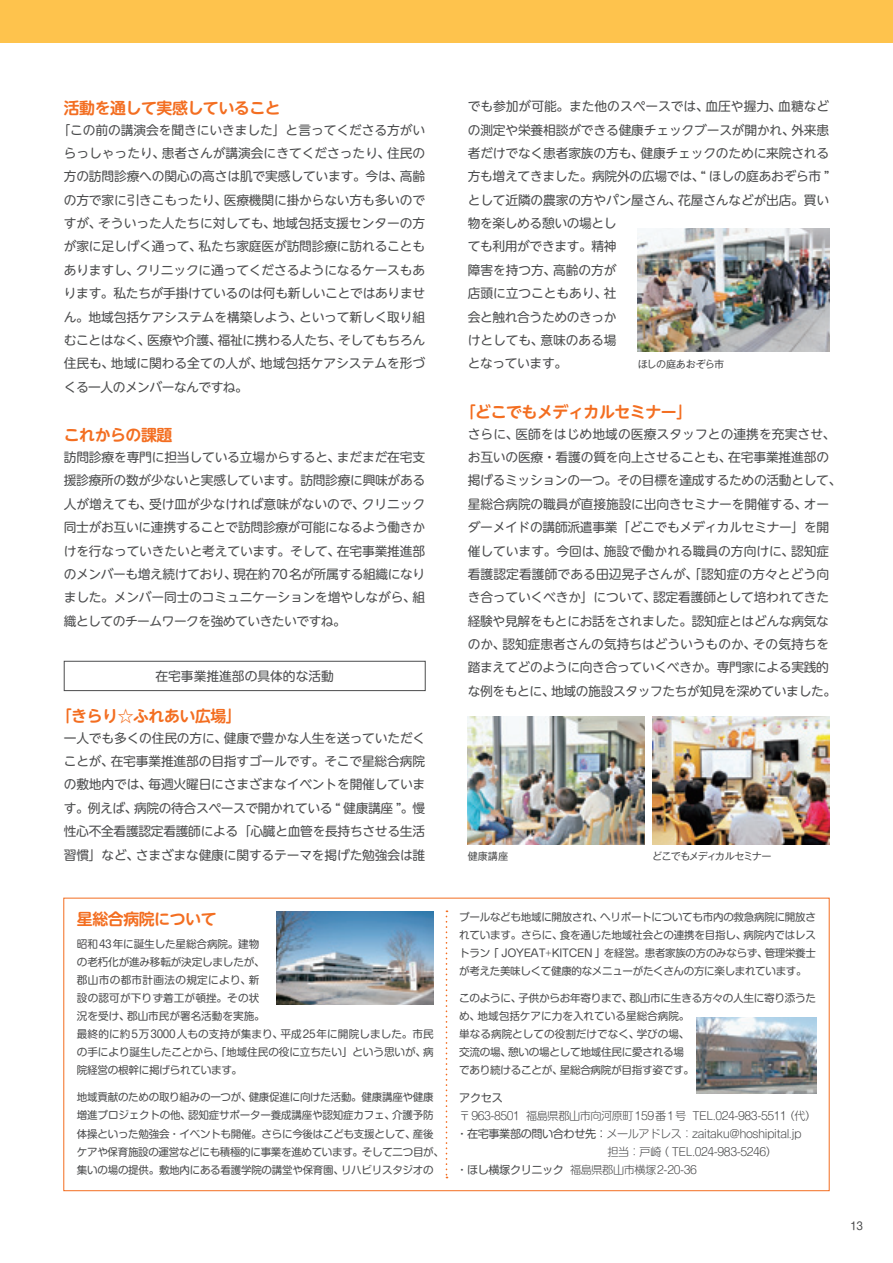
<style>
.page{position:relative;width:893px;height:1263px;background:#fff}
.page>*{position:absolute;margin:0;border:0;box-sizing:border-box;transform-origin:0 0}
.t1{font:700 15.9px "UD Shin M Go Pr 6 De";letter-spacing:-.03em;color:#f36e21}
.t2{font:12.75px/23.4px "UD Shin M Go Pr 6";letter-spacing:-.015em;color:#4b4c4d;text-align:justify}
.t3{font:12.75px "Shin M Go Pro";color:#4b4c4d}
.t4{font:300 11.1px/18px "Shin M Go Pro";letter-spacing:-.04em;color:#4b4c4d}
.t5{font:11.1px "Shin M Go Pro";color:#4b4c4d}
.t6{font:10.65px/18px "Shin M Go Pro";letter-spacing:-.025em;color:#4b4c4d}
.t7{font:10.65px "Shin M Go Pr 6";color:#4b4c4d}
.t8{font:10.05px "Gothic MB101 Pr 6";letter-spacing:-.055em;color:#4b4c4d}
.t9{font:10.05px "Gothic MB101 Pr 6";letter-spacing:-.095em;color:#4b4c4d}
.s1{font-size:7.5px}
.s2{font-weight:400}
</style>
<div class="page">
<div style="left:0;top:0;width:893px;height:43px;background:#fec34d"></div>
<img style="left:276px;top:911px;width:158px;height:94px">
<img style="left:468px;top:716px;width:176px;height:128px">
<img style="left:697px;top:1017px;width:119px;height:77px">
<img style="left:653px;top:716px;width:176px;height:128px">
<img style="left:638px;top:228px;width:191px;height:123px">
<svg style="left:446px;top:910px;width:1px;height:268px"></svg>
<div style="left:64px;top:661px;width:362px;height:30px;border:1px solid #4b4c4d"></div>
<p class="t1" style="left:64px;top:94px;width:219px">活動を通して実感していること</p>
<p class="t2" style="left:64px;top:117px;width:363px;text-indent:-6px">「この前の講演会を聞きにいきました」と言ってくださる方がいらっしゃったり、患者さんが講演会にきてくださったり、住民の方の訪問診療への関心の高さは肌で実感しています。今は、高齢の方で家に引きこもったり、医療機関に掛からない方も多いのですが、そういった人たちに対しても、地域包括支援センターの方が家に足しげく通って、私たち家庭医が訪問診療に訪れることもありますし、クリニックに通ってくださるようになるケースもあります。私たちが手掛けているのは何も新しいことではありません。地域包括ケアシステムを構築しよう、といって新しく取り組むことはなく、医療や介護、福祉に携わる人たち、そしてもちろん住民も、地域に関わる全ての人が、地域包括ケアシステムを形づくる一人のメンバーなんですね。</p>
<p class="t1" style="left:64px;top:422px;width:110px">これからの課題</p>
<p class="t2" style="left:64px;top:445px;width:363px">訪問診療を専門に担当している立場からすると、まだまだ在宅支援診療所の数が少ないと実感しています。訪問診療に興味がある人が増えても、受け皿が少なければ意味がないので、クリニック同士がお互いに連携することで訪問診療が可能になるよう働きかけを行なっていきたいと考えています。そして、在宅事業推進部のメンバーも増え続けており、現在約70名が所属する組織になりました。メンバー同士のコミュニケーションを増やしながら、組織としてのチームワークを強めていきたいですね。</p>
<p class="t3" style="left:155px;top:666px;width:180px">在宅事業推進部の具体的な活動</p>
<p class="t1" style="left:56px;top:702px;width:188px">「きらり☆ふれあい広場」</p>
<p class="t2" style="left:64px;top:725px;width:363px">一人でも多くの住民の方に、健康で豊かな人生を送っていただくことが、在宅事業推進部の目指すゴールです。そこで星総合病院の敷地内では、毎週火曜日にさまざまなイベントを開催しています。例えば、病院の待合スペースで開かれている “ 健康講座 ”。慢性心不全看護認定看護師による「心臓と血管を長持ちさせる生活習慣」など、さまざまな健康に関するテーマを掲げた勉強会は誰</p>
<p class="t1" style="left:77px;top:906px;width:141px">星総合病院について</p>
<p class="t6" style="left:77px;top:933px;width:358px">昭和43年に誕生した星総合病院。建物<br>の老朽化が進み移転が決定しましたが、<br>郡山市の都市計画法の規定により、新<br>設の認可が下りず着工が頓挫。その状<br>況を受け、郡山市民が署名活動を実施。<br>最終的に約5万3000人もの支持が集まり、平成25年に開院しました。市民の手により誕生したことから、「地域住民の役に立ちたい」という思いが、病院経営の根幹に掲げられています。</p>
<p class="t6" style="left:77px;top:1087px;width:368px">地域貢献のための取り組みの一つが、健康促進に向けた活動。健康講座や健康増進プロジェクトの他、認知症サポーター養成講座や認知症カフェ、介護予防体操といった勉強会・イベントも開催。さらに今後はこども支援として、産後ケアや保育施設の運営などにも積極的に事業を進めています。そして二つ目が、集いの場の提供。敷地内にある看護学院の講堂や保育園、リハビリスタジオの</p>
<p class="t2" style="left:468px;top:94px;width:363px;text-align:left">でも参加が可能。また他のスペースでは、血圧や握力、血糖などの測定や栄養相談ができる健康チェックブースが開かれ、外来患者だけでなく患者家族の方も、健康チェックのために来院される方も増えてきました。病院外の広場では、“ ほしの庭あおぞら市 ”として近隣の農家の方やパン屋さん、花屋さんなどが出店。買い物を楽しめる憩いの場とし<br>ても利用ができます。精神<br>障害を持つ方、高齢の方が<br>店頭に立つこともあり、社<br>会と触れ合うためのきっか<br>けとしても、意味のある場<br>となっています。</p>
<p class="t1" style="left:460px;top:398px;width:234px">「どこでもメディカルセミナー」</p>
<p class="t2" style="left:468px;top:421px;width:375px;text-align:left">さらに、医師をはじめ地域の医療スタッフとの連携を充実させ、お互いの医療・看護の質を向上させることも、在宅事業推進部の掲げるミッションの一つ。その目標を達成するための活動として、星総合病院の職員が直接施設に出向きセミナーを開催する、オーダーメイドの講師派遣事業「どこでもメディカルセミナー」を開催しています。今回は、施設で働かれる職員の方向けに、認知症看護認定看護師である田辺晃子さんが、「認知症の方々とどう向き合っていくべきか」について、認定看護師として培われてきた経験や見解をもとにお話をされました。認知症とはどんな病気なのか、認知症患者さんの気持ちはどういうものか、その気持ちを踏まえてどのように向き合っていくべきか。専門家による実践的な例をもとに、地域の施設スタッフたちが知見を深めていました。</p>
<p class="t8" style="left:638px;top:355px;width:88px">ほしの庭あおぞら市</p>
<p class="t8" style="left:468px;top:848px;width:42px">健康講座</p>
<p class="t9" style="left:652px;top:848px;width:121px">どこでもメディカルセミナー</p>
<p class="t6" style="left:459px;top:906px;width:358px;text-align:justify">プールなども地域に開放され、ヘリポートについても市内の救急病院に開放されています。さらに、食を通じた地域社会との連携を目指し、病院内ではレストラン「 JOYEAT<span class="s1">+</span>KITCEN 」を経営。患者家族の方のみならず、管理栄養士が考えた美味しくて健康的なメニューがたくさんの方に楽しまれています。</p>
<p class="t6" style="left:459px;top:988px;width:358px">このように、子供からお年寄りまで、郡山市に生きる方々の人生に寄り添うため、地域包括ケアに力を入れている星総合病院。<br>単なる病院としての役割だけでなく、学びの場、<br>交流の場、憩いの場として地域住民に愛される場<br>であり続けることが、星総合病院が目指す姿です。</p>
<p class="t5" style="left:459px;top:1089px;width:45px">アクセス</p>
<p class="t4" style="left:456px;top:1105px;width:361px">〒963-8501 福島県郡山市向河原町159番1号 TEL.024-983-5511（代）<span class="s2">・在宅事業部の問い合わせ先：</span>メールアドレス：zaitaku@hoshipital.jp<br>　　　　　　　　　　　 　 担当：戸崎（ TEL.024-983-5246）<br><span class="s2">・ほし横塚クリニック</span> 福島県郡山市横塚2-20-36</p>
<p class="t7" style="left:850px;top:1217px;width:14px">13</p>
</div>
